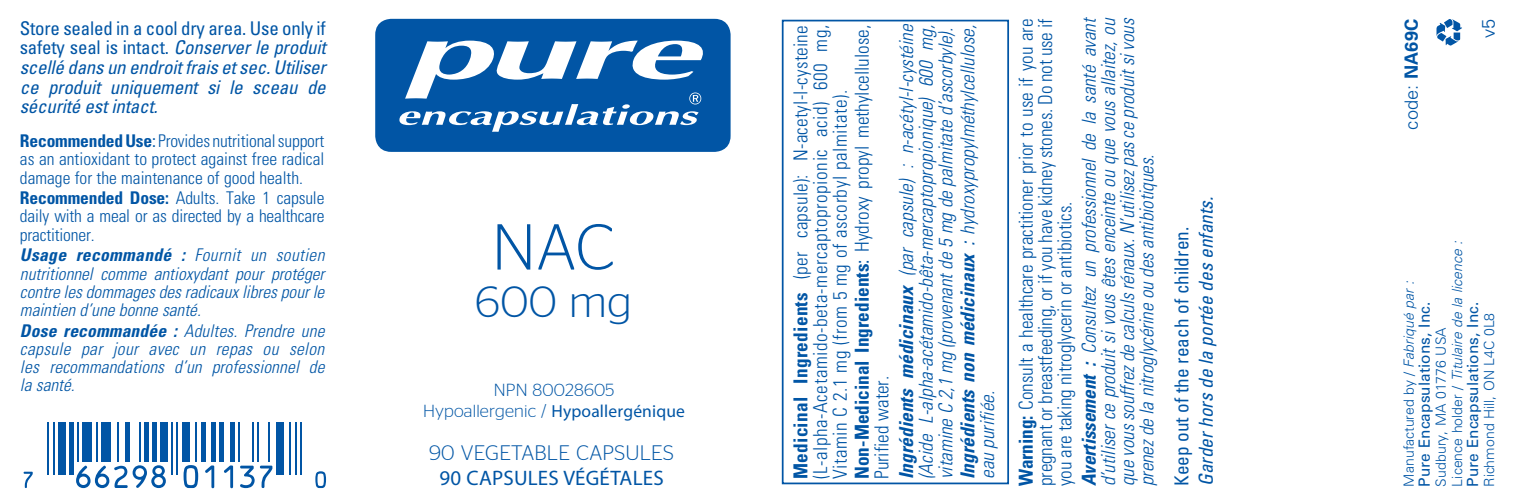
<style>
.page{position:relative;width:1513px;height:504px;background:#fff}
.page>*{position:absolute;margin:0;border:0;box-sizing:border-box;transform-origin:0 0}
.t1{font:300 64.75px "Stag Sans";color:#0155a5}
.t2{font:300 43.75px "Stag Sans";color:#0155a5}
.t3{font:300 21px "Stag Sans";letter-spacing:.01em;color:#0155a5}
.t4{font:21px "Myriad Pro";letter-spacing:.01em;color:#0155a5}
.t5{font:italic 300 condensed 19.25px/19.6px "Univers";color:#0155a5;text-align:justify}
.t6{font:300 condensed 19.25px/19.6px "Univers";color:#0155a5;text-align:justify}
.t7{font:italic condensed 19.25px "Univers";color:#0155a5}
.t8{font:condensed 19.25px "Univers";color:#0155a5}
.t9{font:italic condensed 18.9px/19.6px "Univers";letter-spacing:-.01em;color:#0155a5;text-align:justify}
.t10{font:300 18.2px "Univers";letter-spacing:.005em;color:#0155a5}
.t11{font:italic 300 condensed 17.5px/18.2px "Univers";color:#0155a5;text-align:justify}
.t12{font:300 condensed 17.5px/18.2px "Univers";letter-spacing:-.005em;color:#0155a5;text-align:justify}
.t13{font:17.5px "Myriad Pro";letter-spacing:.01em;color:#0155a5}
.t14{font:300 17.5px "Stag Sans";letter-spacing:.01em;color:#0155a5}
.t15{font:15.4px "Univers";letter-spacing:.005em;color:#0155a5}
.t16{font:300 14px/16.1px "Univers";letter-spacing:.005em;color:#0155a5}
.s1{font-weight:700}
.s2{font-weight:400}
.s3{font-style:normal}
.s4{font-style:italic}
.s5{font-family:"Stag Sans";font-weight:300}
</style>
<div class="page">
<svg style="left:24px;top:472px;width:9px;height:16px"></svg>
<hr style="left:47px;top:423px;width:2px;height:52px;background:#0155a5">
<hr style="left:53px;top:423px;width:2px;height:52px;background:#0155a5">
<div style="left:58px;top:423px;width:7px;height:52px;background:#0155a5"></div>
<hr style="left:69px;top:423px;width:4px;height:52px;background:#0155a5">
<hr style="left:77px;top:423px;width:2px;height:39px;background:#0155a5">
<div style="left:82px;top:423px;width:10px;height:39px;background:#0155a5"></div>
<hr style="left:96px;top:423px;width:2px;height:39px;background:#0155a5">
<div style="left:101px;top:423px;width:10px;height:39px;background:#0155a5"></div>
<hr style="left:118px;top:423px;width:1px;height:39px;background:#0155a5">
<hr style="left:126px;top:423px;width:4px;height:39px;background:#0155a5">
<hr style="left:139px;top:423px;width:2px;height:39px;background:#0155a5">
<div style="left:144px;top:423px;width:5px;height:39px;background:#0155a5"></div>
<svg style="left:76px;top:465px;width:90px;height:23px"></svg>
<div style="left:152px;top:423px;width:5px;height:39px;background:#0155a5"></div>
<div style="left:160px;top:423px;width:8px;height:39px;background:#0155a5"></div>
<hr style="left:171px;top:423px;width:2px;height:52px;background:#0155a5">
<hr style="left:177px;top:423px;width:1px;height:52px;background:#0155a5">
<svg style="left:184px;top:465px;width:14px;height:23px"></svg>
<div style="left:182px;top:423px;width:7px;height:39px;background:#0155a5"></div>
<hr style="left:195px;top:423px;width:2px;height:39px;background:#0155a5">
<svg style="left:205px;top:465px;width:9px;height:23px"></svg>
<hr style="left:201px;top:423px;width:4px;height:39px;background:#0155a5">
<div style="left:211px;top:423px;width:5px;height:39px;background:#0155a5"></div>
<svg style="left:224px;top:465px;width:9px;height:23px"></svg>
<hr style="left:220px;top:423px;width:4px;height:39px;background:#0155a5">
<div style="left:230px;top:423px;width:5px;height:39px;background:#0155a5"></div>
<hr style="left:238px;top:423px;width:2px;height:39px;background:#0155a5">
<hr style="left:252px;top:423px;width:2px;height:39px;background:#0155a5">
<svg style="left:240px;top:466px;width:32px;height:22px"></svg>
<hr style="left:257px;top:423px;width:2px;height:39px;background:#0155a5">
<hr style="left:268px;top:423px;width:2px;height:39px;background:#0155a5">
<div style="left:276px;top:423px;width:7px;height:52px;background:#0155a5"></div>
<hr style="left:289px;top:423px;width:2px;height:52px;background:#0155a5">
<hr style="left:295px;top:423px;width:2px;height:52px;background:#0155a5">
<hr style="left:300px;top:423px;width:2px;height:52px;background:#0155a5">
<svg style="left:315px;top:471px;width:11px;height:17px"></svg>
<div style="left:782px;top:20px;width:227px;height:464px;border:2px solid #0155a5"></div>
<div style="left:375px;top:19px;width:355px;height:133px;background:#0155a5;border-radius:16px"></div>
<svg style="left:399px;top:41px;width:304px;height:91px"></svg>
<svg style="left:1436px;top:19px;width:26px;height:27px"></svg>
<p class="t6" style="left:791px;top:479px;width:455px;rotate:-90deg"><span class="s1">Medicinal Ingredients</span> (per capsule): N-acetyl-l-cysteine (L-alpha-Acetamido-beta-mercaptopropionic acid) 600 mg, Vitamin C 2.1 mg (from 5 mg of ascorbyl palmitate).</p>
<p class="t6" style="left:852px;top:479px;width:455px;rotate:-90deg"><span class="s1">Non-Medicinal Ingredients</span><span class="s2">:</span> Hydroxy propyl methylcellulose,<br>Purified water.</p>
<p class="t5" style="left:896px;top:479px;width:457px;rotate:-90deg"><span class="s1">Ingrédients médicinaux</span> (par capsule) : n-acétyl-l-cystéine (Acide L-alpha-acétamido-bêta-mercaptopropionique) 600 mg, vitamine C 2,1 mg (provenant de 5 mg de palmitate d’ascorbyle).</p>
<p class="t5" style="left:958px;top:479px;width:455px;rotate:-90deg"><span class="s1">Ingrédients non médicinaux</span> <span class="s2">:</span> hydroxypropylméthylcellulose, eau purifiée.</p>
<p class="t6" style="left:1016px;top:486px;width:469px;rotate:-90deg"><span class="s1">Warning:</span> Consult a healthcare practitioner prior to use if you are pregnant or breastfeeding, or if you have kidney stones. Do not use if you are taking nitroglycerin or antibiotics.</p>
<p class="t5" style="left:1079px;top:486px;width:470px;rotate:-90deg"><span class="s1">Avertissement :</span> Consultez un professionnel de la santé avant d’utiliser ce produit si vous êtes enceinte ou que vous allaitez, ou que vous souffrez de calculs rénaux. N’utilisez pas ce produit si vous prenez de la nitroglycérine ou des antibiotiques.</p>
<p class="t9" style="left:20px;top:18px;width:308px"><span class="s3">Store sealed in a cool dry area. Use only if safety seal is intact.</span> Conserver le produit scellé dans un endroit frais et sec. Utiliser ce produit uniquement si le sceau de sécurité est intact.</p>
<p class="t10" style="left:1400px;top:130px;width:112px;rotate:-90deg">code: <span class="s1">NA69C</span></p>
<p class="t10" style="left:1477px;top:38px;width:21px;rotate:-90deg">v5</p>
<p class="t12" style="left:20px;top:132px;width:306px"><span class="s1">Recommended Use</span><span class="s2">:</span> Provides nutritional support as an antioxidant to protect against free radical damage for the maintenance of good health.</p>
<p class="t12" style="left:20px;top:189px;width:306px"><span class="s1">Recommended Dose:</span> Adults. Take 1 capsule daily with a meal or as directed by a healthcare practitioner.</p>
<p class="t11" style="left:20px;top:246px;width:306px"><span class="s1">Usage recommandé :</span> Fournit un soutien nutritionnel comme antioxydant pour protéger contre les dommages des radicaux libres pour le maintien d’une bonne santé.</p>
<p class="t11" style="left:20px;top:321px;width:306px"><span class="s1">Dose recommandée :</span> Adultes. Prendre une capsule par jour avec un repas ou selon les recommandations d’un professionnel de la santé.</p>
<p class="t7" style="left:1194px;top:486px;width:291px;rotate:-90deg">Garder hors de la portée des enfants.</p>
<h1 class="t1" style="left:492px;top:211px;width:125px">NAC</h1>
<h2 class="t2" style="left:475px;top:277px;width:158px">600 mg</h2>
<p class="t8" style="left:1169px;top:486px;width:261px;rotate:-90deg">Keep out of the reach of children.</p>
<p class="t16" style="left:1433px;top:487px;width:247px;rotate:-90deg">Sudbury, MA 01776 USA<br>Licence holder / <span class="s4">Titulaire de la licence :</span></p>
<p class="t16" style="left:1400px;top:487px;width:207px;rotate:-90deg">Manufactured by / <span class="s4">Fabriqué par :</span></p>
<p class="t15" style="left:1415px;top:487px;width:186px;rotate:-90deg">Pure Encapsulations, Inc.</p>
<p class="t15" style="left:1463px;top:487px;width:186px;rotate:-90deg">Pure Encapsulations, Inc.</p>
<p class="t16" style="left:1481px;top:487px;width:175px;rotate:-90deg">Richmond Hill, ON L4C 0L8</p>
<p class="t14" style="left:494px;top:380px;width:122px">NPN 80028605</p>
<p class="t13" style="left:423px;top:401px;width:263px"><span class="s5">Hypoallergenic /</span> Hypoallergénique</p>
<p class="t3" style="left:429px;top:442px;width:246px">90 VEGETABLE CAPSULES</p>
<p class="t4" style="left:439px;top:465px;width:226px">90 CAPSULES VÉGÉTALES</p>
</div>
